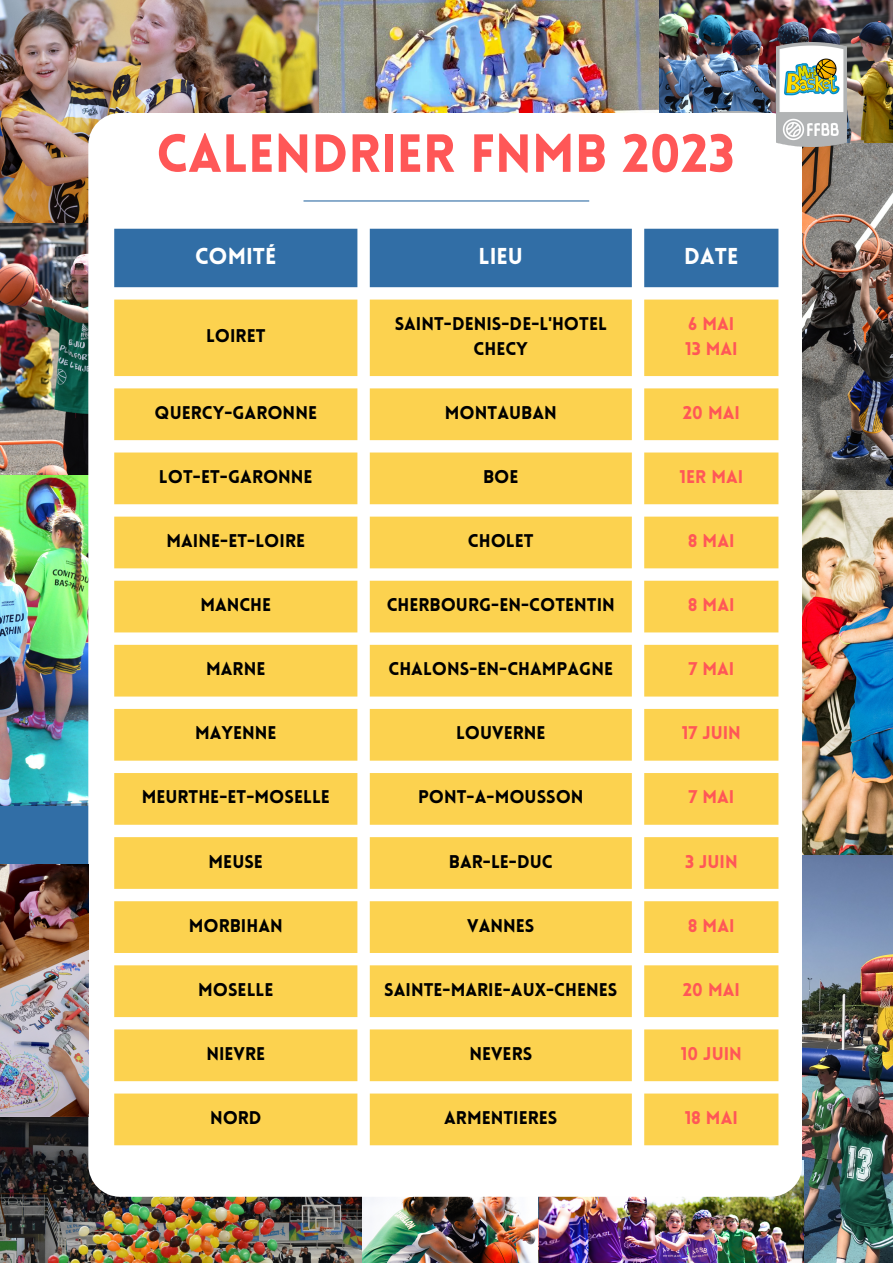
<style>
.page{position:relative;width:893px;height:1264px;background:#fff}
.page>*{position:absolute;margin:0;border:0;box-sizing:border-box;transform-origin:0 0}
.t1{font:900 52.5px "Lovelo";color:#ff5757}
.t2{font:900 22.5px "Lovelo";color:#fff}
.t3{font:900 18px/24.8px "Lovelo";color:#000;text-align:center}
.t4{font:900 18px/24.8px "Lovelo";color:#ff5757}
</style>
<div class="page">
<img style="left:318px;top:0;width:341px;height:113px">
<img style="left:659px;top:0;width:233px;height:143px">
<img style="left:361px;top:1196px;width:177px;height:66px">
<img style="left:0;top:474px;width:88px;height:332px">
<img style="left:0;top:223px;width:88px;height:251px">
<img style="left:0;top:1116px;width:361px;height:146px">
<img style="left:802px;top:490px;width:90px;height:365px">
<img style="left:538px;top:855px;width:354px;height:407px">
<img style="left:0;top:0;width:318px;height:222px">
<img style="left:801px;top:143px;width:91px;height:346px">
<img style="left:540px;top:1160px;width:263px;height:102px">
<div style="left:88px;top:113px;width:713px;height:1083px;background:#fff;border-radius:32px"></div>
<img style="left:776px;top:43px;width:70px;height:103px">
<img style="left:0;top:864px;width:89px;height:252px">
<div style="left:114px;top:229px;width:664px;height:58px;background:#316ea6"></div>
<svg style="left:114px;top:299px;width:664px;height:846px;fill:#fcd24f"></svg>
<hr style="left:303px;top:200px;width:286px;height:1px;background:#316ea6">
<h1 class="t1" style="left:156px;top:132px;width:579px">CALENDRIER FNMB 2023</h1>
<p class="t2" style="left:195px;top:247px;width:83px">COMITÉ</p>
<p class="t2" style="left:478px;top:247px;width:46px">LIEU</p>
<p class="t2" style="left:684px;top:247px;width:56px">DATE</p>
<p class="t3" style="left:206px;top:325px;width:61px">LOIRET</p>
<p class="t3" style="left:394px;top:313px;width:214px">SAINT-DENIS-DE-L'HOTEL<br>CHECY</p>
<p class="t4" style="left:685px;top:313px;width:54px">6 MAI<br>13 MAI</p>
<p class="t3" style="left:154px;top:402px;width:164px">QUERCY-GARONNE</p>
<p class="t3" style="left:445px;top:402px;width:113px">MONTAUBAN</p>
<p class="t4" style="left:682px;top:402px;width:59px">20 MAI</p>
<p class="t3" style="left:159px;top:466px;width:155px">LOT-ET-GARONNE</p>
<p class="t3" style="left:483px;top:466px;width:37px">BOE</p>
<p class="t4" style="left:679px;top:466px;width:65px">1ER MAI</p>
<p class="t3" style="left:166px;top:530px;width:140px">MAINE-ET-LOIRE</p>
<p class="t3" style="left:468px;top:530px;width:67px">CHOLET</p>
<p class="t4" style="left:688px;top:530px;width:48px">8 MAI</p>
<p class="t3" style="left:200px;top:594px;width:72px">MANCHE</p>
<p class="t3" style="left:386px;top:594px;width:230px">CHERBOURG-EN-COTENTIN</p>
<p class="t4" style="left:688px;top:594px;width:48px">8 MAI</p>
<p class="t3" style="left:206px;top:658px;width:61px">MARNE</p>
<p class="t3" style="left:388px;top:658px;width:226px">CHALONS-EN-CHAMPAGNE</p>
<p class="t4" style="left:688px;top:658px;width:47px">7 MAI</p>
<p class="t3" style="left:195px;top:722px;width:83px">MAYENNE</p>
<p class="t3" style="left:456px;top:722px;width:91px">LOUVERNE</p>
<p class="t4" style="left:681px;top:722px;width:61px">17 JUIN</p>
<p class="t3" style="left:142px;top:786px;width:190px">MEURTHE-ET-MOSELLE</p>
<p class="t3" style="left:418px;top:786px;width:167px">PONT-A-MOUSSON</p>
<p class="t4" style="left:688px;top:786px;width:47px">7 MAI</p>
<p class="t3" style="left:208px;top:850px;width:56px">MEUSE</p>
<p class="t3" style="left:449px;top:850px;width:105px">BAR-LE-DUC</p>
<p class="t4" style="left:685px;top:850px;width:54px">3 JUIN</p>
<p class="t3" style="left:189px;top:914px;width:95px">MORBIHAN</p>
<p class="t3" style="left:467px;top:914px;width:69px">VANNES</p>
<p class="t4" style="left:688px;top:914px;width:48px">8 MAI</p>
<p class="t3" style="left:198px;top:978px;width:77px">MOSELLE</p>
<p class="t3" style="left:384px;top:978px;width:234px">SAINTE-MARIE-AUX-CHENES</p>
<p class="t4" style="left:682px;top:978px;width:59px">20 MAI</p>
<p class="t3" style="left:206px;top:1042px;width:60px">NIEVRE</p>
<p class="t3" style="left:469px;top:1042px;width:64px">NEVERS</p>
<p class="t4" style="left:680px;top:1042px;width:63px">10 JUIN</p>
<p class="t3" style="left:210px;top:1106px;width:53px">NORD</p>
<p class="t3" style="left:444px;top:1106px;width:115px">ARMENTIERES</p>
<p class="t4" style="left:684px;top:1106px;width:55px">18 MAI</p>
</div>
